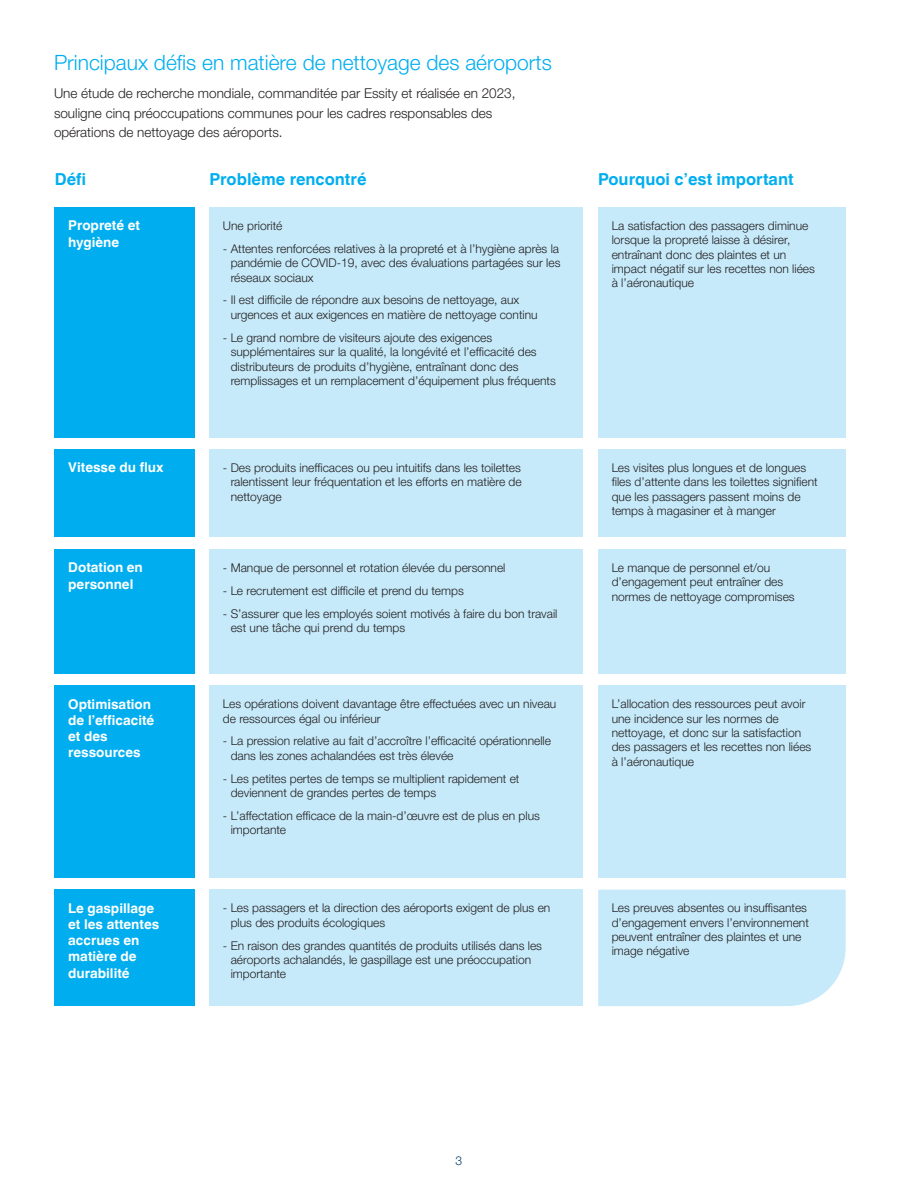
<style>
.page{position:relative;width:918px;height:1188px;background:#fff}
.page>*{position:absolute;margin:0;border:0;box-sizing:border-box;transform-origin:0 0}
.Heading_3{font:21px "Helvetica Neue World 45 Lt";color:#00aeef}
.t1{font:700 16.5px "Helvetica World";color:#00aeef}
.t2{font:13.5px/19.5px "Helvetica Neue World 45 Lt";color:#231f20}
.t3{font:700 13.5px/16.2px "Helvetica World";color:#fff}
.t4{font:12px/14.4px "Helvetica Neue World 45 Lt";color:#231f20}
.t5{font:12px "Helvetica Neue World 45 Lt";color:#00386c}
</style>
<div class="page">
<div style="left:209px;top:549px;width:374px;height:124px;background:#c6eafa"></div>
<div style="left:209px;top:449px;width:374px;height:88px;background:#c6eafa"></div>
<div style="left:209px;top:890px;width:374px;height:116px;background:#c6eafa"></div>
<div style="left:209px;top:207px;width:374px;height:230px;background:#c6eafa"></div>
<div style="left:209px;top:685px;width:374px;height:193px;background:#c6eafa"></div>
<div style="left:54px;top:549px;width:140px;height:124px;background:#00aeef"></div>
<div style="left:54px;top:449px;width:140px;height:88px;background:#00aeef"></div>
<div style="left:54px;top:890px;width:140px;height:116px;background:#00aeef"></div>
<div style="left:54px;top:207px;width:140px;height:230px;background:#00aeef"></div>
<div style="left:54px;top:685px;width:140px;height:193px;background:#00aeef"></div>
<div style="left:598px;top:549px;width:248px;height:124px;background:#c6eafa"></div>
<div style="left:598px;top:449px;width:248px;height:88px;background:#c6eafa"></div>
<div style="left:598px;top:685px;width:248px;height:193px;background:#c6eafa"></div>
<div style="left:598px;top:207px;width:248px;height:230px;background:#c6eafa"></div>
<div style="left:598px;top:890px;width:248px;height:116px;background:#c6eafa"></div>
<p class="Heading_3" style="left:54px;top:51px;width:499px">Principaux défis en matière de nettoyage des aéroports</p>
<p class="t2" style="left:54px;top:84px;width:463px">Une étude de recherche mondiale, commanditée par Essity et réalisée en 2023, souligne cinq préoccupations communes pour les cadres responsables des opérations de nettoyage des aéroports.</p>
<p class="t1" style="left:55px;top:170px;width:33px">Défi</p>
<p class="t1" style="left:209px;top:170px;width:159px">Problème rencontré</p>
<p class="t3" style="left:68px;top:218px;width:73px">Propreté et hygiène</p>
<p class="t4" style="left:223px;top:219px;width:61px">Une priorité</p>
<p class="t4" style="left:231px;top:241px;width:331px;text-align:justify;text-indent:-8px">- Attentes renforcées relatives à la propreté et à l’hygiène après la pandémie de COVID-19, avec des évaluations partagées sur les réseaux sociaux</p>
<p class="t4" style="left:231px;top:293px;width:309px;text-indent:-8px">- Il est difficile de répondre aux besoins de nettoyage, aux urgences et aux exigences en matière de nettoyage continu</p>
<p class="t4" style="left:231px;top:330px;width:327px;text-indent:-8px">- Le grand nombre de visiteurs ajoute des exigences supplémentaires sur la qualité, la longévité et l’efficacité des distributeurs de produits d’hygiène, entraînant donc des remplissages et un remplacement d’équipement plus fréquents</p>
<p class="t3" style="left:68px;top:460px;width:97px">Vitesse du flux</p>
<p class="t4" style="left:231px;top:461px;width:293px;text-align:justify;text-indent:-8px">- Des produits inefficaces ou peu intuitifs dans les toilettes ralentissent leur fréquentation et les efforts en matière de nettoyage</p>
<p class="t3" style="left:68px;top:560px;width:76px">Dotation en personnel</p>
<p class="t4" style="left:223px;top:561px;width:284px">- Manque de personnel et rotation élevée du personnel</p>
<p class="t4" style="left:223px;top:583px;width:242px">- Le recrutement est difficile et prend du temps</p>
<p class="t4" style="left:231px;top:606px;width:328px;text-indent:-8px">- S’assurer que les employés soient motivés à faire du bon travail est une tâche qui prend du temps</p>
<p class="t3" style="left:68px;top:696px;width:88px">Optimisation de l’efficacité et des ressources</p>
<p class="t4" style="left:223px;top:697px;width:335px">Les opérations doivent davantage être effectuées avec un niveau de ressources égal ou inférieur</p>
<p class="t4" style="left:231px;top:734px;width:322px;text-indent:-8px">- La pression relative au fait d’accroître l’efficacité opérationnelle dans les zones achalandées est très élevée</p>
<p class="t4" style="left:231px;top:771px;width:290px;text-indent:-8px">- Les petites pertes de temps se multiplient rapidement et deviennent de grandes pertes de temps</p>
<p class="t4" style="left:231px;top:809px;width:311px;text-indent:-8px">- L’affectation efficace de la main-d’œuvre est de plus en plus importante</p>
<p class="t3" style="left:68px;top:900px;width:93px">Le gaspillage et les attentes accrues en matière de durabilité</p>
<p class="t4" style="left:231px;top:901px;width:321px;text-indent:-8px">- Les passagers et la direction des aéroports exigent de plus en plus des produits écologiques</p>
<p class="t4" style="left:231px;top:938px;width:313px;text-indent:-8px">- En raison des grandes quantités de produits utilisés dans les aéroports achalandés, le gaspillage est une préoccupation importante</p>
<p class="t1" style="left:598px;top:170px;width:197px">Pourquoi c’est important</p>
<p class="t4" style="left:612px;top:219px;width:205px">La satisfaction des passagers diminue lorsque la propreté laisse à désirer, entraînant donc des plaintes et un impact négatif sur les recettes non liées à l’aéronautique</p>
<p class="t4" style="left:612px;top:461px;width:207px">Les visites plus longues et de longues files d’attente dans les toilettes signifient que les passagers passent moins de temps à magasiner et à manger</p>
<p class="t4" style="left:612px;top:561px;width:185px">Le manque de personnel et/ou d’engagement peut entraîner des normes de nettoyage compromises</p>
<p class="t4" style="left:612px;top:697px;width:201px">L’allocation des ressources peut avoir une incidence sur les normes de nettoyage, et donc sur la satisfaction des passagers et les recettes non liées à l’aéronautique</p>
<p class="t4" style="left:612px;top:901px;width:199px">Les preuves absentes ou insuffisantes d’engagement envers l’environnement peuvent entraîner des plaintes et une image négative</p>
<p class="t5" style="left:456px;top:1154px;width:8px">3</p>
</div>
